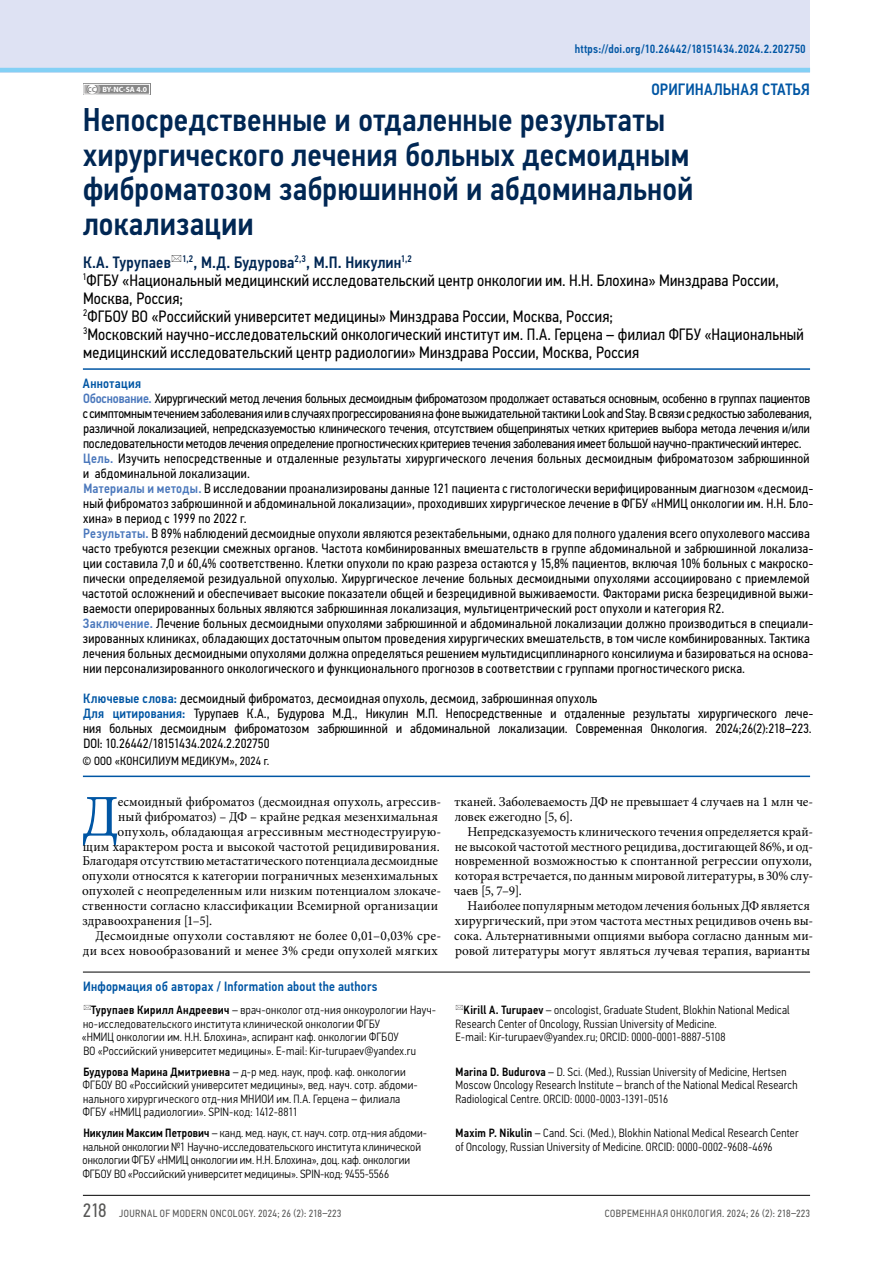
<style>
.page{position:relative;width:893px;height:1263px;background:#fff}
.page>*{position:absolute;margin:0;border:0;box-sizing:border-box;transform-origin:0 0}
.t1{font:59.25px "Minion Pro";color:#0056a4}
.t2{font:500 33px/34.5px "Eco Vector Cond";letter-spacing:.005em;color:#002754}
.t3{font:16.5px/18px "Eco Vector Cond";letter-spacing:.015em;color:#000}
.t4{font:500 16.5px "Eco Vector Cond";letter-spacing:.01em;color:#0056a4}
.t5{font:13.5px/15px "Eco Vector Cond";letter-spacing:.02em;color:#000}
.t6{font:13.5px/14.9px "Minion Pro";letter-spacing:.005em;color:#000}
.t7{font:500 13.5px "Eco Vector Cond";letter-spacing:.02em;color:#0056a4}
.t8{font:300 12px/13.5px "Eco Vector Cond";letter-spacing:.02em;color:#000}
.t9{font:500 12px "Eco Vector Cond";letter-spacing:.015em;color:#0056a4}
.t10{font:12px "Eco Vector Cond";letter-spacing:.02em;color:#000}
.t11{font:10.5px "Eco Vector Cond";letter-spacing:.04em;color:#575756}
.t12{font:700 7.65px "Myriad Pro";color:#fff}
.s1{font-size:7.2px;color:#878787}
.s2{font-weight:500;color:#002754}
.s3{font-weight:500;color:#0056a4}
.s4{font-weight:500;color:#4b78bc}
.s5{font-weight:500}
.s6{font-size:19.5px}
</style>
<div class="page">
<div style="left:0;top:0;width:810px;height:72px;background:#dee2f3"></div>
<div style="left:83px;top:84px;width:67px;height:11px;background:#878787"></div>
<svg style="left:85px;top:86px;width:3px;height:7px"></svg>
<div style="left:91px;top:84px;width:10px;height:10px;background:#b3b2b2;border-radius:50%"></div>
<div style="left:87px;top:84px;width:10px;height:10px;background:#fff;border-radius:50%"></div>
<div style="left:87px;top:84px;width:11px;height:11px;border:1px solid #878787;border-radius:50%"></div>
<div style="left:83px;top:84px;width:67px;height:11px;border:1px solid #fff"></div>
<hr style="left:0;top:68px;width:810px;height:4px;background:#83d0f5">
<hr style="left:83px;top:1195px;width:727px;height:1px;background:#000">
<hr style="left:83px;top:368px;width:727px;height:2px;background:#0056a4">
<hr style="left:83px;top:775px;width:727px;height:2px;background:#0056a4">
<hr style="left:83px;top:972px;width:355px;height:1px;background:#000">
<svg style="left:438px;top:972px;width:17px;height:1px"></svg>
<hr style="left:455px;top:972px;width:355px;height:1px;background:#000">
<p class="t12" style="left:88px;top:84px;width:61px"><span class="s1">CC</span> BY-NC-SA 4.0</p>
<p class="t9" style="left:575px;top:42px;width:233px">https://doi.org/10.26442/18151434.2024.2.202750</p>
<p class="t4" style="left:651px;top:80px;width:160px">ОРИГИНАЛЬНАЯ СТАТЬЯ</p>
<h2 class="t2" style="left:83px;top:103px;width:612px">Непосредственные и отдаленные результаты хирургического лечения больных десмоидным фиброматозом забрюшинной и абдоминальной локализации</h2>
<p class="t3" style="left:83px;top:253px;width:723px"><span class="s2">К.А. Турупаев</span> <sup>1,2</sup><span class="s2">, М.Д. Будурова</span><sup>2,3</sup><span class="s2">, М.П. Никулин</span><sup>1,2<br></sup><sup>1</sup>ФГБУ «Национальный медицинский исследовательский центр онкологии им. Н.Н. Блохина» Минздрава России, Москва, Россия;<br><sup>2</sup>ФГБОУ ВО «Российский университет медицины» Минздрава России, Москва, Россия;<br><sup>3</sup>Московский научно-исследовательский онкологический институт им. П.А. Герцена – филиал ФГБУ «Национальный медицинский исследовательский центр радиологии» Минздрава России, Москва, Россия</p>
<p class="t5" style="left:82px;top:376px;width:732px"><span class="s3">Аннотация<br></span><span class="s4">Обоснование.</span> Хирургический метод лечения больных десмоидным фиброматозом продолжает оставаться основным, особенно в группах пациентов ссимптомным течением заболевания или в случаях прогрессирования на фоне выжидательной тактики Look and Stay. В связи с редкостью заболевания, различной локализацией, непредсказуемостью клинического течения, отсутствием общепринятых четких критериев выбора метода лечения и/или последовательности методов лечения определение прогностических критериев течения заболевания имеет большой научно-практический интерес.<br><span class="s4">Цель.</span> Изучить непосредственные и отдаленные результаты хирургического лечения больных десмоидным фиброматозом забрюшинной и абдоминальной локализации.<br><span class="s4">Материалы и методы.</span> В исследовании проанализированы данные 121 пациента с гистологически верифицированным диагнозом «десмоид&shy;ный фиброматоз забрюшинной и абдоминальной локализации», проходивших хирургическое лечение в ФГБУ «НМИЦ онкологии им. Н.Н. Бло&shy;хина» в период с 1999 по 2022 г.<br><span class="s4">Результаты.</span> В 89% наблюдений десмоидные опухоли являются резектабельными, однако для полного удаления всего опухолевого массива часто требуются резекции смежных органов. Частота комбинированных вмешательств в группе абдоминальной и забрюшинной локализа&shy;ции составила 7,0 и 60,4% соответственно. Клетки опухоли по краю разреза остаются у 15,8% пациентов, включая 10% больных с макроско&shy;пически определяемой резидуальной опухолью. Хирургическое лечение больных десмоидными опухолями ассоциировано с приемлемой частотой осложнений и обеспечивает высокие показатели общей и безрецидивной выживаемости. Факторами риска безрецидивной выжи&shy;ваемости оперированных больных являются забрюшинная локализация, мультицентрический рост опухоли и категория R2.<br><span class="s4">Заключение.</span> Лечение больных десмоидными опухолями забрюшинной и абдоминальной локализации должно производиться в специали&shy;зированных клиниках, обладающих достаточным опытом проведения хирургических вмешательств, в том числе комбинированных. Тактика лечения больных десмоидными опухолями должна определяться решением мультидисциплинарного консилиума и базироваться на основа&shy;нии персонализированного онкологического и функционального прогнозов в соответствии с группами прогностического риска.</p>
<p class="t5" style="left:83px;top:691px;width:732px"><span class="s3">Ключевые слова:</span> десмоидный фиброматоз, десмоидная опухоль, десмоид, забрюшинная опухоль<br><span class="s3">Для цитирования:</span> Турупаев К.А., Будурова М.Д., Никулин М.П. Непосредственные и отдаленные результаты хирургического лече&shy;ния больных десмоидным фиброматозом забрюшинной и абдоминальной локализации. Современная Онкология. 2024;26(2):218–223.<br>DOI: 10.26442/18151434.2024.2.202750</p>
<p class="t10" style="left:83px;top:754px;width:188px">© ООО «КОНСИЛИУМ МЕДИКУМ», 2024 г.</p>
<h1 class="t1" style="left:82px;top:781px;width:39px">Д</h1>
<p class="t6" style="left:118px;top:795px;width:325px">есмоидный фиброматоз (десмоидная опухоль, агрессив-</p>
<p class="t6" style="left:118px;top:809px;width:321px">ный фиброматоз) – ДФ – крайне редкая мезенхимальная</p>
<p class="t6" style="left:118px;top:824px;width:325px">опухоль, обладающая агрессивным местнодеструирую-</p>
<p class="t6" style="left:83px;top:839px;width:358px">щим характером роста и высокой частотой рецидивирования.</p>
<p class="t6" style="left:83px;top:854px;width:357px">Благодаря отсутствию метастатического потенциала десмоидные</p>
<p class="t6" style="left:82px;top:869px;width:357px">опухоли относятся к категории пограничных мезенхимальных</p>
<p class="t6" style="left:82px;top:884px;width:360px">опухолей с неопределенным или низким потенциалом злокаче-</p>
<p class="t6" style="left:82px;top:899px;width:357px">ственности согласно классификации Всемирной организации</p>
<p class="t6" style="left:83px;top:914px;width:131px">здравоохранения [1–5].</p>
<p class="t6" style="left:96px;top:929px;width:347px">Десмоидные опухоли составляют не более 0,01–0,03% сре-</p>
<p class="t6" style="left:83px;top:943px;width:356px">ди всех новообразований и менее 3% среди опухолей мягких</p>
<p class="t6" style="left:455px;top:795px;width:360px">тканей. Заболеваемость ДФ не превышает 4 случаев на 1 млн че&shy;ловек ежегодно [5, 6].</p>
<p class="t6" style="left:454px;top:824px;width:361px;text-align:justify;text-indent:13px">Непредсказуемость клинического течения определяется край&shy;не высокой частотой местного рецидива, достигающей 86%, и од&shy;новременной возможностью к спонтанной регрессии опухоли, которая встречается, по данным мировой литературы, в 30% слу&shy;чаев [5, 7–9].</p>
<p class="t6" style="left:454px;top:899px;width:360px;text-indent:13px">Наиболее популярным методом лечения больных ДФ является хирургический, при этом частота местных рецидивов очень вы&shy;сока. Альтернативными опциями выбора согласно данным ми&shy;ровой литературы могут являться лучевая терапия, варианты</p>
<p class="t7" style="left:83px;top:978px;width:296px">Информация об авторах / Information about the authors</p>
<p class="t8" style="left:82px;top:1004px;width:356px;text-indent:9px"><span class="s5">Турупаев Кирилл Андреевич</span> – врач-онколог отд-ния онкоурологии Науч&shy;но-исследовательского института клинической онкологии ФГБУ<br>«НМИЦ онкологии им. Н.Н. Блохина», аспирант каф. онкологии ФГБОУ<br>ВО «Российский университет медицины». E-mail: Kir-turupaev@yandex.ru</p>
<p class="t8" style="left:456px;top:1004px;width:336px;text-indent:8px"><span class="s5">Kirill A. Turupaev</span> – oncologist, Graduate Student, Blokhin National Medical<br>Research Center of Oncology, Russian University of Medicine.<br>E-mail: Kir-turupaev@yandex.ru; ORCID: 0000-0001-8887-5108</p>
<p class="t8" style="left:83px;top:1065px;width:336px"><span class="s5">Будурова Марина Дмитриевна</span> – д-р мед. наук, проф. каф. онкологии ФГБОУ ВО «Российский университет медицины», вед. науч. сотр. абдоми&shy;нального хирургического отд-ния МНИОИ им. П.А. Герцена – филиала ФГБУ «НМИЦ радиологии». SPIN-код: 1412-8811</p>
<p class="t8" style="left:456px;top:1065px;width:343px"><span class="s5">Marina D. Budurova</span> – D. Sci. (Med.), Russian University of Medicine, Hertsen<br>Moscow Oncology Research Institute – branch of the National Medical Research<br>Radiological Centre. ORCID: 0000-0003-1391-0516</p>
<p class="t8" style="left:83px;top:1127px;width:346px"><span class="s5">Никулин Максим Петрович</span> – канд. мед. наук, ст. науч. сотр. отд-ния абдоми&shy;нальной онкологии №1 Научно-исследовательского института клинической онкологии ФГБУ «НМИЦ онкологии им. Н.Н. Блохина», доц. каф. онкологии ФГБОУ ВО «Российский университет медицины». SPIN-код: 9455-5566</p>
<p class="t8" style="left:455px;top:1127px;width:344px"><span class="s5">Maxim P. Nikulin</span> – Cand. Sci. (Med.), Blokhin National Medical Research Center of Oncology, Russian University of Medicine. ORCID: 0000-0002-9608-4696</p>
<p class="t11" style="left:83px;top:1208px;width:260px"><span class="s6">218</span> JOURNAL OF MODERN ONCOLOGY. 2024; 26 (2): 218–223</p>
<p class="t11" style="left:605px;top:1208px;width:207px">СОВРЕМЕННАЯ ОНКОЛОГИЯ. 2024; 26 (2): 218–223</p>
</div>
